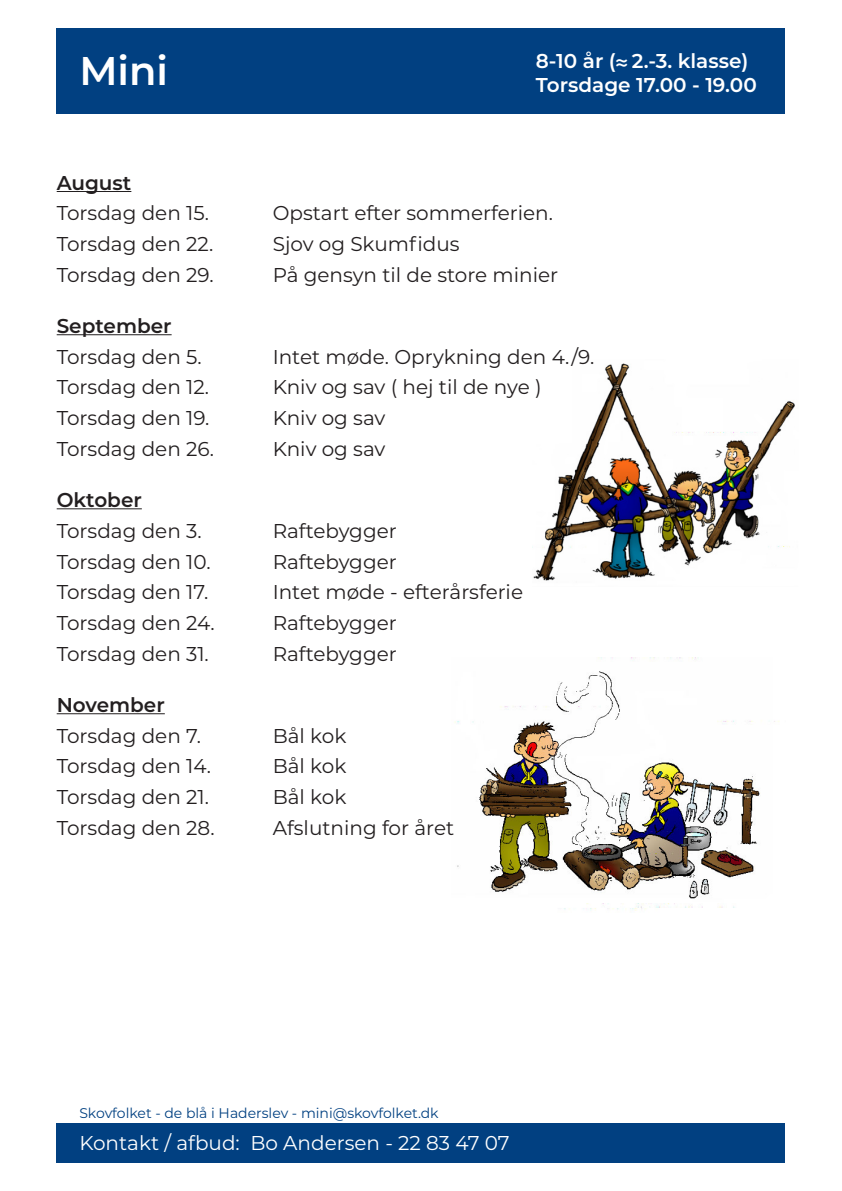
<style>
.page{position:relative;width:842px;height:1191px;background:#fff}
.page>*{position:absolute;margin:0;border:0;box-sizing:border-box;transform-origin:0 0}
.t1{font:600 40px "Montserrat";color:#fff}
.t2{font:20px "Montserrat";color:#231f20}
.t3{font:600 20px/24px "Montserrat";color:#fff}
.t4{font:20px "Montserrat";color:#fff}
.t5{font:600 20px "Montserrat";color:#231f20}
.t6{font:14px "Montserrat";color:#014081}
.s1{font-family:"Myriad Pro";font-weight:700}
</style>
<div class="page">
<div style="left:57px;top:28px;width:728px;height:85px;background:#014081"></div>
<div style="left:57px;top:1123px;width:728px;height:39px;background:#014081"></div>
<img style="left:454px;top:657px;width:326px;height:254px">
<img style="left:533px;top:363px;width:262px;height:218px">
<hr style="left:57px;top:191px;width:74px;height:1px;background:#231f20">
<hr style="left:57px;top:334px;width:115px;height:1px;background:#231f20">
<hr style="left:57px;top:508px;width:85px;height:1px;background:#231f20">
<hr style="left:57px;top:713px;width:108px;height:1px;background:#231f20">
<p class="t1" style="left:79px;top:42px;width:90px">Mini</p>
<p class="t3" style="left:536px;top:48px;width:222px">8-10 år (<span class="s1">≈</span> 2.-3. klasse)<br>Torsdage 17.00 - 19.00</p>
<p class="t5" style="left:57px;top:168px;width:76px">August</p>
<p class="t2" style="left:57px;top:199px;width:154px">Torsdag den 15.</p>
<p class="t2" style="left:273px;top:199px;width:282px">Opstart efter sommerferien.</p>
<p class="t2" style="left:57px;top:230px;width:158px">Torsdag den 22.</p>
<p class="t2" style="left:273px;top:230px;width:188px">Sjov og Skumfidus</p>
<p class="t2" style="left:57px;top:261px;width:158px">Torsdag den 29.</p>
<p class="t2" style="left:273px;top:261px;width:287px">På gensyn til de store minier</p>
<p class="t5" style="left:57px;top:311px;width:116px">September</p>
<p class="t2" style="left:57px;top:343px;width:146px">Torsdag den 5.</p>
<p class="t2" style="left:273px;top:343px;width:323px">Intet møde. Oprykning den 4./9.</p>
<p class="t2" style="left:57px;top:373px;width:154px">Torsdag den 12.</p>
<p class="t2" style="left:273px;top:373px;width:270px">Kniv og sav ( hej til de nye )</p>
<p class="t2" style="left:57px;top:404px;width:154px">Torsdag den 19.</p>
<p class="t2" style="left:273px;top:404px;width:114px">Kniv og sav</p>
<p class="t2" style="left:57px;top:435px;width:159px">Torsdag den 26.</p>
<p class="t2" style="left:273px;top:435px;width:114px">Kniv og sav</p>
<p class="t5" style="left:57px;top:485px;width:87px">Oktober</p>
<p class="t2" style="left:57px;top:517px;width:146px">Torsdag den 3.</p>
<p class="t2" style="left:273px;top:517px;width:126px">Raftebygger</p>
<p class="t2" style="left:57px;top:547px;width:155px">Torsdag den 10.</p>
<p class="t2" style="left:273px;top:547px;width:126px">Raftebygger</p>
<p class="t2" style="left:57px;top:578px;width:153px">Torsdag den 17.</p>
<p class="t2" style="left:273px;top:578px;width:252px">Intet møde - efterårsferie</p>
<p class="t2" style="left:57px;top:609px;width:160px">Torsdag den 24.</p>
<p class="t2" style="left:273px;top:609px;width:126px">Raftebygger</p>
<p class="t2" style="left:57px;top:640px;width:154px">Torsdag den 31.</p>
<p class="t2" style="left:273px;top:640px;width:126px">Raftebygger</p>
<p class="t5" style="left:57px;top:690px;width:110px">November</p>
<p class="t2" style="left:57px;top:721px;width:146px">Torsdag den 7.</p>
<p class="t2" style="left:273px;top:721px;width:75px">Bål kok</p>
<p class="t2" style="left:57px;top:752px;width:156px">Torsdag den 14.</p>
<p class="t2" style="left:273px;top:752px;width:75px">Bål kok</p>
<p class="t2" style="left:57px;top:783px;width:154px">Torsdag den 21.</p>
<p class="t2" style="left:273px;top:783px;width:75px">Bål kok</p>
<p class="t2" style="left:57px;top:814px;width:159px">Torsdag den 28.</p>
<p class="t2" style="left:273px;top:814px;width:183px">Afslutning for året</p>
<p class="t6" style="left:79px;top:1103px;width:361px">Skovfolket - de blå i Haderslev - mini@skovfolket.dk</p>
<p class="t4" style="left:79px;top:1128px;width:432px">Kontakt / afbud: Bo Andersen - 22 83 47 07</p>
</div>
